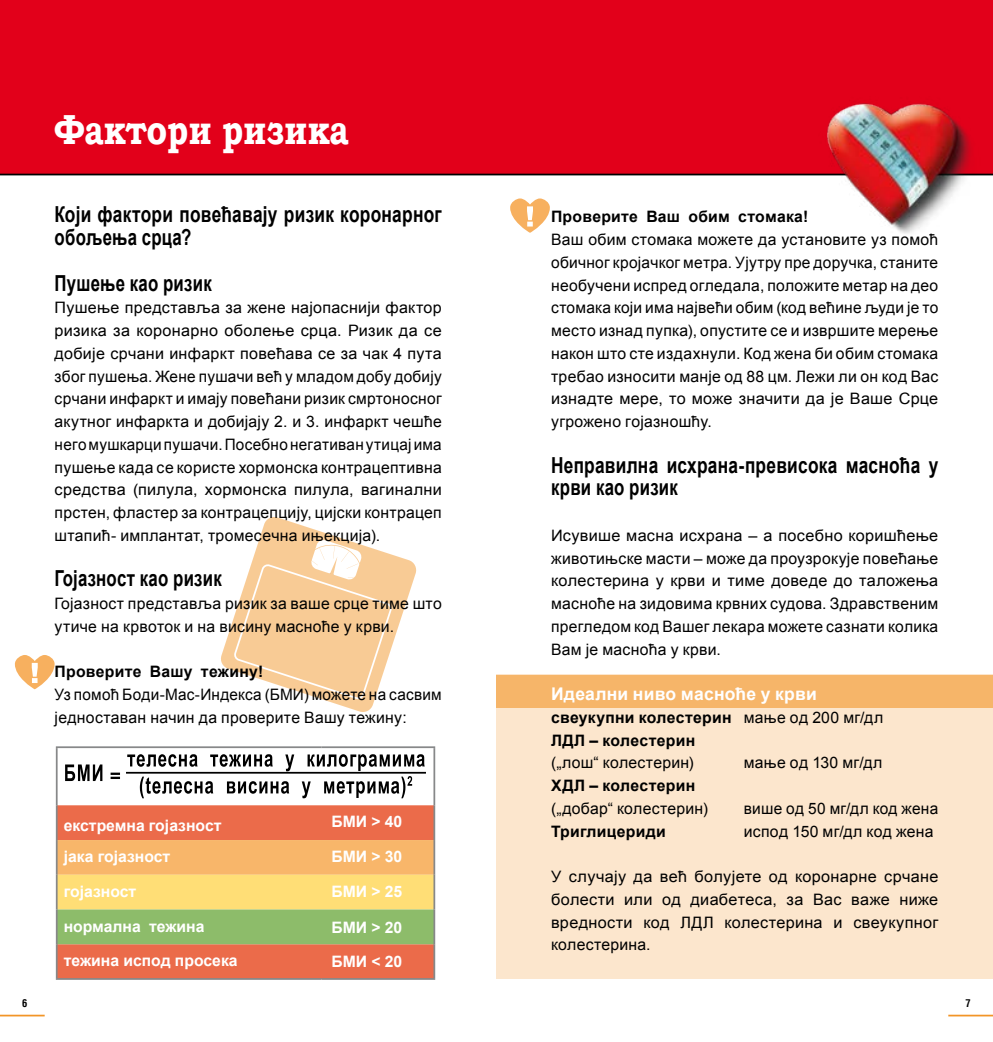
<style>
.page{position:relative;width:993px;height:1042px;background:#fff}
.page>*{position:absolute;margin:0;border:0;box-sizing:border-box;transform-origin:0 0}
.t1{font:700 42px "Bookman Old Style";letter-spacing:-.01em;color:#fff;scale:.8 1}
.t2{font:700 22.05px/22.8px "Arial";letter-spacing:.015em;color:#000;scale:.78 1}
.t3{font:700 22.05px "Arial";letter-spacing:.015em;color:#000;scale:.76 1}
.t4{font:700 17.5px "Arial";letter-spacing:.015em;color:#fff}
.t5{font:15.75px/22.8px "Arial";letter-spacing:.015em;color:#000;text-align:justify}
.t6{font:700 15.75px/22.8px "Arial";letter-spacing:.015em;color:#000}
.t7{font:700 15.75px "Arial";color:#fff}
.t8{font:700 condensed 10.5px "Helvetica LT Std";color:#000}
.s1{font-weight:400}
</style>
<div class="page">
<svg style="left:15px;top:655px;width:40px;height:34px"></svg>
<svg style="left:221px;top:517px;width:196px;height:195px"></svg>
<div style="left:496px;top:675px;width:496px;height:304px;background:#fce6cd"></div>
<div style="left:496px;top:675px;width:496px;height:32px;background:#f6b569"></div>
<div style="left:0;top:0;width:992px;height:175px;background:#e2001a"></div>
<hr style="left:0;top:174px;width:992px;height:1px;background:#000">
<div style="left:58px;top:805px;width:375px;height:173px;background:#eb6b4a"></div>
<svg style="left:58px;top:840px;width:375px;height:104px"></svg>
<hr style="left:56px;top:840px;width:2px;height:35px;background:#878889">
<hr style="left:433px;top:805px;width:2px;height:35px;background:#878889">
<hr style="left:433px;top:875px;width:2px;height:34px;background:#878889">
<hr style="left:56px;top:944px;width:2px;height:34px;background:#878889">
<hr style="left:56px;top:978px;width:265px;height:2px;background:#878889">
<hr style="left:56px;top:746px;width:265px;height:2px;background:#878889">
<hr style="left:56px;top:748px;width:2px;height:57px;background:#878889">
<hr style="left:321px;top:746px;width:114px;height:2px;background:#878889">
<hr style="left:433px;top:748px;width:2px;height:57px;background:#878889">
<hr style="left:433px;top:840px;width:2px;height:35px;background:#878889">
<hr style="left:433px;top:944px;width:2px;height:34px;background:#878889">
<hr style="left:321px;top:978px;width:114px;height:2px;background:#878889">
<hr style="left:56px;top:805px;width:2px;height:35px;background:#878889">
<hr style="left:56px;top:875px;width:2px;height:34px;background:#878889">
<hr style="left:56px;top:909px;width:2px;height:35px;background:#878889">
<hr style="left:433px;top:909px;width:2px;height:35px;background:#878889">
<svg style="left:65px;top:764px;width:37px;height:17px"></svg>
<svg style="left:110px;top:772px;width:10px;height:7px"></svg>
<hr style="left:126px;top:772px;width:300px;height:1px;background:#000">
<svg style="left:127px;top:754px;width:70px;height:13px"></svg>
<svg style="left:210px;top:754px;width:63px;height:13px"></svg>
<svg style="left:285px;top:754px;width:9px;height:17px"></svg>
<svg style="left:140px;top:776px;width:73px;height:22px"></svg>
<svg style="left:227px;top:781px;width:62px;height:13px"></svg>
<svg style="left:301px;top:754px;width:123px;height:44px"></svg>
<img style="left:798px;top:103px;width:185px;height:131px">
<hr style="left:0;top:1014px;width:45px;height:2px;background:#f29527">
<hr style="left:947px;top:1014px;width:45px;height:2px;background:#f29527">
<svg style="left:510px;top:198px;width:39px;height:35px"></svg>
<h1 class="t1" style="left:55px;top:99px;width:369px">Фактори ризика</h1>
<h2 class="t2" style="left:55px;top:204px;width:497px">Који фактори повећавају ризик коронарног обољења срца?</h2>
<h2 class="t3" style="left:55px;top:268px;width:208px">Пушење као ризик</h2>
<p class="t5" style="left:55px;top:297px;width:388px">Пушење представља за жене најопаснији фактор ризика за коронарно оболење срца. Ризик да се добије срчани инфаркт повећава се за чак 4 пута због пушења. Жене пушачи већ у младом добу добију срчани инфаркт и имају повећани ризик смртоносног акутног инфаркта и добијају 2. и 3. инфаркт чешће него мушкарци пушачи. Посебно негативан утицај има пушење када се користе хормонска контрацептивна средства (пилула, хормонска пилула, вагинални прстен, фластер за контрацепцију, цијски контрацеп штапић- имплантат, тромесечна ињекција).</p>
<h2 class="t3" style="left:55px;top:564px;width:221px">Гојазност као ризик</h2>
<p class="t5" style="left:55px;top:592px;width:388px">Гојазност представља ризик за ваше срце тиме што утиче на крвоток и на висину масноће у крви.</p>
<p class="t6" style="left:55px;top:661px;width:210px">Проверите Вашу тежину!</p>
<p class="t5" style="left:55px;top:683px;width:388px">Уз помоћ Боди-Мас-Индекса (БМИ) можете на сасвим једноставан начин да проверите Вашу тежину:</p>
<p class="t7" style="left:64px;top:815px;width:159px">екстремна гојазност</p>
<p class="t7" style="left:331px;top:811px;width:72px">БМИ &gt; 40</p>
<p class="t7" style="left:64px;top:846px;width:108px">јака гојазност</p>
<p class="t7" style="left:331px;top:846px;width:72px">БМИ &gt; 30</p>
<p class="t7" style="left:64px;top:881px;width:74px">гојазност</p>
<p class="t7" style="left:331px;top:881px;width:72px">БМИ &gt; 25</p>
<p class="t7" style="left:64px;top:915px;width:142px">нормална тежина</p>
<p class="t7" style="left:331px;top:916px;width:72px">БМИ &gt; 20</p>
<p class="t7" style="left:64px;top:950px;width:175px">тежина испод просека</p>
<p class="t7" style="left:331px;top:951px;width:72px">БМИ &lt; 20</p>
<p class="t6" style="left:551px;top:206px;width:259px">Проверите Ваш обим стомака!</p>
<p class="t5" style="left:551px;top:228px;width:388px">Ваш обим стомака можете да установите уз помоћ обичног кројачког метра. Ујутру прe доручка, станите необучени испред огледала, положите метар на део стомака који има највећи обим (код већине људи је то место изнад пупка), опустите се и извршите мерење након што сте издахнули. Код жена би обим стомака требао износити манје од 88 цм. Лежи ли он код Вас изнадте мере, то може значити да је Ваше Cрце угрожено гојазношћу.</p>
<h2 class="t2" style="left:551px;top:454px;width:498px">Неправилна исхрана-превисока масноћа у крви као ризик</h2>
<p class="t5" style="left:551px;top:524px;width:388px">Исувише масна исхрана – а посебно коришћење животињске масти – може да проузрокује повећање колестерина у крви и тиме доведе до таложења масноће на зидовима крвних судова. Здравственим прегледом код Вашег лекара можете сазнати колика Вам је масноћа у крви.</p>
<p class="t4" style="left:551px;top:682px;width:267px">Идеални ниво масноће у крви</p>
<p class="t6" style="left:551px;top:706px;width:333px">свеукупни колестерин <span class="s1">мање од 200 мг/дл<br></span>ЛДЛ – колестерин</p>
<p class="t5" style="left:551px;top:752px;width:144px">(„лош“ колестерин)</p>
<p class="t5" style="left:743px;top:752px;width:140px">мање од 130 мг/дл</p>
<p class="t6" style="left:551px;top:775px;width:145px">ХДЛ – колестерин</p>
<p class="t5" style="left:551px;top:797px;width:158px">(„добар“ колестерин)</p>
<p class="t5" style="left:743px;top:797px;width:196px">више од 50 мг/дл код жена</p>
<p class="t6" style="left:551px;top:820px;width:116px">Триглицериди</p>
<p class="t5" style="left:743px;top:820px;width:191px">испод 150 мг/дл код жена</p>
<p class="t5" style="left:551px;top:865px;width:388px">У случају да већ болујете од коронарне срчане болести или од диабетеса, за Вас важе ниже вредности код ЛДЛ колестерина и свеукупног колестерина.</p>
<p class="t8" style="left:22px;top:997px;width:7px">6</p>
<p class="t8" style="left:965px;top:997px;width:7px">7</p>
</div>
